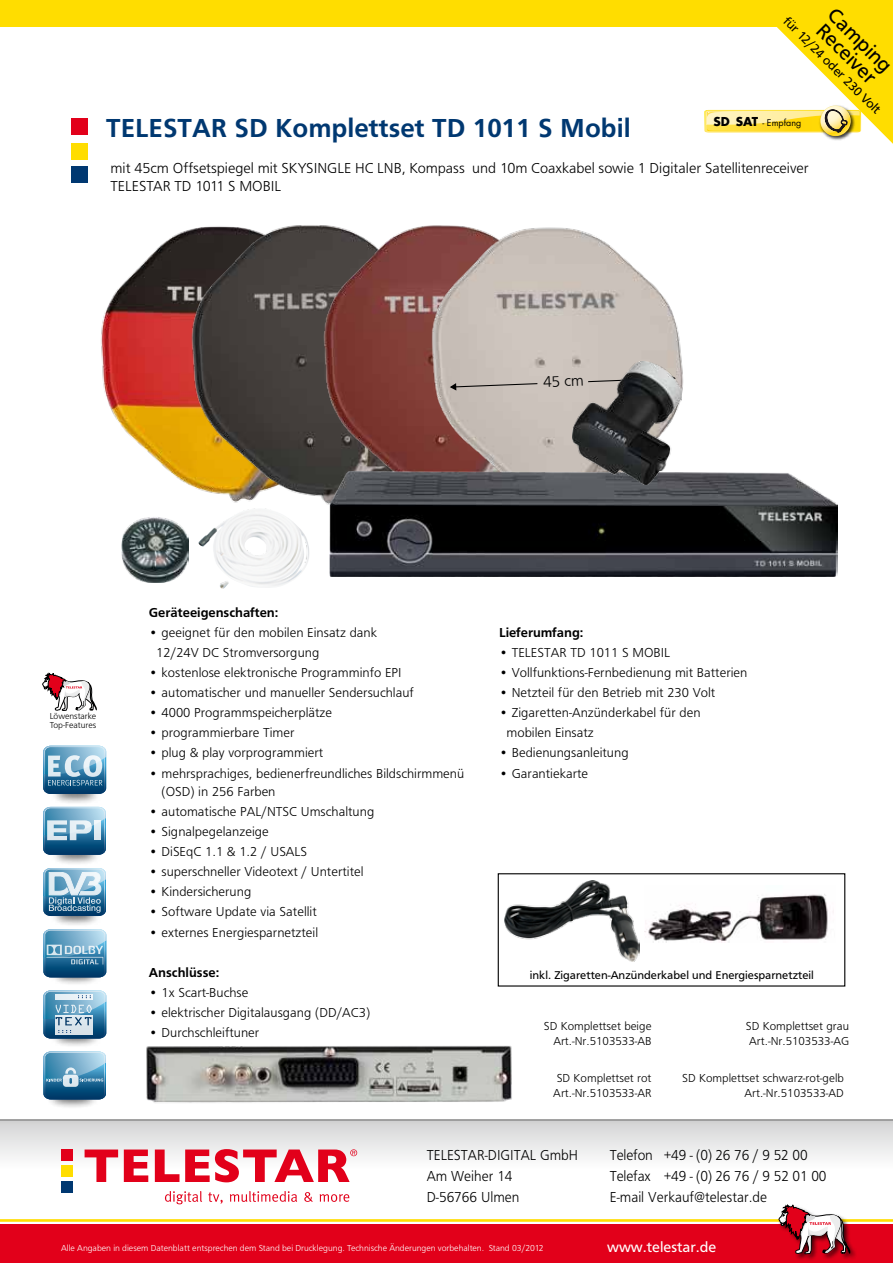
<style>
.page{position:relative;width:893px;height:1263px;background:#fff}
.page>*{position:absolute;margin:0;border:0;box-sizing:border-box;transform-origin:0 0}
.t1{font:700 27px "Front Page";color:#003871}
.t2{font:20.85px/19px "Front Page";color:#000}
.t3{font:300 15.9px "Front Page";color:#000}
.t4{font:300 15px/21px "Front Page";color:#000;scale:.95 1}
.t5{font:300 15px/18px "Front Page";color:#000}
.t6{font:15px "Front Page";color:#fff}
.t7{font:300 13.5px/20.1px "Front Page";color:#000}
.t8{font:700 13.5px "Front Page";color:#000}
.t9{font:12.9px "Front Page";color:#000}
.t10{font:300 12px/15px "Front Page";color:#000;text-align:right}
.t11{font:11.7px "Front Page";color:#000}
.t12{font:300 9px "Front Page";color:#fff}
.t13{font:300 9px/9px "Front Page";color:#000}
.t14{font:9px "Futura";color:#000}
.s1{font-weight:700;font-size:12px}
</style>
<div class="page">
<div style="left:0;top:1224px;width:893px;height:39px;background:#e2001a"></div>
<div style="left:0;top:0;width:893px;height:26px;background:#fd0"></div>
<hr style="left:0;top:1219px;width:893px;height:3px;background:#fd0">
<div style="left:71px;top:119px;width:17px;height:16px;background:#e2001a"></div>
<div style="left:71px;top:167px;width:17px;height:16px;background:#003871"></div>
<div style="left:71px;top:143px;width:17px;height:16px;background:#fd0"></div>
<div style="left:777px;top:1203px;width:80px;height:57px;background:#000;opacity:.75"></div>
<svg style="left:779px;top:1204px;width:71px;height:50px"></svg>
<div style="left:0;top:1119px;width:893px;height:67px;background:linear-gradient(to bottom,#d4d4d5,#fff)"></div>
<hr style="left:0;top:1119px;width:893px;height:1px;background:#000">
<svg style="left:85px;top:1149px;width:33px;height:33px"></svg>
<svg style="left:124px;top:1149px;width:24px;height:33px"></svg>
<svg style="left:155px;top:1149px;width:24px;height:33px"></svg>
<svg style="left:185px;top:1149px;width:172px;height:33px"></svg>
<svg style="left:165px;top:1191px;width:37px;height:13px"></svg>
<svg style="left:208px;top:1192px;width:15px;height:12px"></svg>
<svg style="left:230px;top:1191px;width:67px;height:11px"></svg>
<svg style="left:304px;top:1192px;width:9px;height:10px"></svg>
<svg style="left:320px;top:1194px;width:29px;height:8px"></svg>
<div style="left:61px;top:1149px;width:12px;height:11px;background:#e2001a"></div>
<div style="left:61px;top:1182px;width:12px;height:11px;background:#003871"></div>
<div style="left:61px;top:1165px;width:12px;height:12px;background:#fd0"></div>
<svg style="left:43px;top:673px;width:54px;height:38px"></svg>
<div style="left:49px;top:904px;width:51px;height:23px;background:#000;opacity:.75"></div>
<svg style="left:43px;top:868px;width:63px;height:48px;background:#78a5c0"></svg>
<div style="left:49px;top:963px;width:51px;height:23px;background:#000;opacity:.75"></div>
<svg style="left:43px;top:929px;width:63px;height:48px;background:#5790b2"></svg>
<div style="left:49px;top:1025px;width:51px;height:23px;background:#000;opacity:.75"></div>
<svg style="left:43px;top:990px;width:63px;height:48px;background:#7ca9c3"></svg>
<div style="left:45px;top:1086px;width:54px;height:23px;background:#000;opacity:.75"></div>
<svg style="left:43px;top:1051px;width:63px;height:48px;background:#5690b2"></svg>
<div style="left:49px;top:843px;width:51px;height:23px;background:#000;opacity:.75"></div>
<svg style="left:43px;top:807px;width:63px;height:48px;background:#6497b6"></svg>
<svg style="left:95px;top:820px;width:6px;height:20px"></svg>
<div style="left:49px;top:782px;width:51px;height:23px;background:#000;opacity:.75"></div>
<svg style="left:43px;top:746px;width:63px;height:48px;background:#6a9bb9"></svg>
<svg style="left:704px;top:26px;width:189px;height:118px"></svg>
<img style="left:146px;top:1045px;width:366px;height:58px">
<img style="left:504px;top:880px;width:136px;height:81px">
<img style="left:645px;top:894px;width:183px;height:49px">
<div style="left:498px;top:873px;width:347px;height:113px;border:1px solid #000"></div>
<img style="left:101px;top:230px;width:229px;height:295px">
<img style="left:186px;top:225px;width:134px;height:291px">
<img style="left:320px;top:225px;width:106px;height:294px">
<img style="left:426px;top:225px;width:258px;height:247px">
<svg style="left:450px;top:383px;width:88px;height:7px"></svg>
<img style="left:330px;top:472px;width:507px;height:104px">
<img style="left:572px;top:361px;width:110px;height:124px">
<img style="left:121px;top:517px;width:67px;height:66px">
<img style="left:198px;top:508px;width:113px;height:81px">
<h2 class="t2" style="left:838px;top:5px;width:83px;rotate:45deg">Camping<br>Receiver</h2>
<p class="t9" style="left:791px;top:14px;width:133px;rotate:45deg">für 12/24 oder 230 Volt</p>
<p class="t14" style="left:713px;top:117px;width:89px"><span class="s1">SD SAT</span> - Empfang</p>
<h1 class="t1" style="left:106px;top:112px;width:526px">TELESTAR SD Komplettset TD 1011 S Mobil</h1>
<p class="t5" style="left:111px;top:159px;width:699px">mit 45cm Offsetspiegel mit SKYSINGLE HC LNB, Kompass und 10m Coaxkabel sowie 1 Digitaler Satellitenreceiver<br>TELESTAR TD 1011 S MOBIL</p>
<p class="t3" style="left:543px;top:373px;width:42px;rotate:-2deg">45 cm</p>
<p class="t13" style="left:50px;top:712px;width:48px">Löwenstarke<br>Top-Features</p>
<p class="t8" style="left:149px;top:604px;width:131px">Geräteeigenschaften:</p>
<p class="t7" style="left:156px;top:622px;width:222px;text-indent:-7px">• geeignet für den mobilen Einsatz dank<br>12/24V DC Stromversorgung</p>
<p class="t7" style="left:149px;top:662px;width:254px">• kostenlose elektronische Programminfo EPI</p>
<p class="t7" style="left:149px;top:683px;width:267px">• automatischer und manueller Sendersuchlauf</p>
<p class="t7" style="left:149px;top:703px;width:185px">• 4000 Programmspeicherplätze</p>
<p class="t7" style="left:149px;top:723px;width:147px">• programmierbare Timer</p>
<p class="t7" style="left:149px;top:743px;width:176px">• plug &amp; play vorprogrammiert</p>
<p class="t7" style="left:162px;top:764px;width:304px;line-height:18px;text-indent:-13px">• mehrsprachiges, bedienerfreundliches Bildschirmmenü (OSD) in 256 Farben</p>
<p class="t7" style="left:149px;top:801px;width:227px">• automatische PAL/NTSC Umschaltung</p>
<p class="t7" style="left:149px;top:821px;width:121px">• Signalpegelanzeige</p>
<p class="t7" style="left:149px;top:841px;width:160px">• DiSEqC 1.1 &amp; 1.2 / USALS</p>
<p class="t7" style="left:149px;top:862px;width:216px">• superschneller Videotext / Untertitel</p>
<p class="t7" style="left:149px;top:882px;width:104px">• Kindersicherung</p>
<p class="t7" style="left:149px;top:902px;width:169px">• Software Update via Satellit</p>
<p class="t7" style="left:149px;top:922px;width:171px">• externes Energiesparnetzteil</p>
<p class="t8" style="left:149px;top:964px;width:72px">Anschlüsse:</p>
<p class="t7" style="left:149px;top:982px;width:101px">• 1x Scart-Buchse</p>
<p class="t7" style="left:149px;top:1002px;width:223px">• elektrischer Digitalausgang (DD/AC3)</p>
<p class="t7" style="left:149px;top:1023px;width:112px">• Durchschleiftuner</p>
<p class="t8" style="left:499px;top:624px;width:86px">Lieferumfang:</p>
<p class="t7" style="left:499px;top:642px;width:173px">• TELESTAR TD 1011 S MOBIL</p>
<p class="t7" style="left:499px;top:662px;width:250px">• Vollfunktions-Fernbedienung mit Batterien</p>
<p class="t7" style="left:499px;top:683px;width:218px">• Netzteil für den Betrieb mit 230 Volt</p>
<p class="t7" style="left:506px;top:703px;width:196px;text-indent:-7px">• Zigaretten-Anzünderkabel für den mobilen Einsatz</p>
<p class="t7" style="left:499px;top:743px;width:131px">• Bedienungsanleitung</p>
<p class="t7" style="left:499px;top:763px;width:91px">• Garantiekarte</p>
<p class="t11" style="left:530px;top:968px;width:286px">inkl. Zigaretten-Anzünderkabel und Energiesparnetzteil</p>
<p class="t10" style="left:544px;top:1019px;width:109px">SD Komplettset beige<br>Art.-Nr.5103533-AB</p>
<p class="t10" style="left:746px;top:1019px;width:105px;text-align:left">SD Komplettset grau<br>Art.-Nr.5103533-AG</p>
<p class="t10" style="left:553px;top:1070px;width:100px;text-align:left">SD Komplettset rot<br>Art.-Nr.5103533-AR</p>
<p class="t10" style="left:682px;top:1070px;width:163px">SD Komplettset schwarz-rot-gelb<br>Art.-Nr.5103533-AD</p>
<p class="t4" style="left:427px;top:1145px;width:161px">TELESTAR-DIGITAL GmbH<br>Am Weiher 14<br>D-56766 Ulmen</p>
<p class="t4" style="left:610px;top:1144px;width:230px">Telefon +49 - (0) 26 76 / 9 52 00<br>Telefax +49 - (0) 26 76 / 9 52 01 00<br>E-mail Verkauf@telestar.de</p>
<p class="t12" style="left:61px;top:1243px;width:484px">Alle Angaben in diesem Datenblatt entsprechen dem Stand bei Drucklegung. Technische Änderungen vorbehalten. Stand 03/2012</p>
<p class="t6" style="left:607px;top:1238px;width:111px">www.telestar.de</p>
</div>
